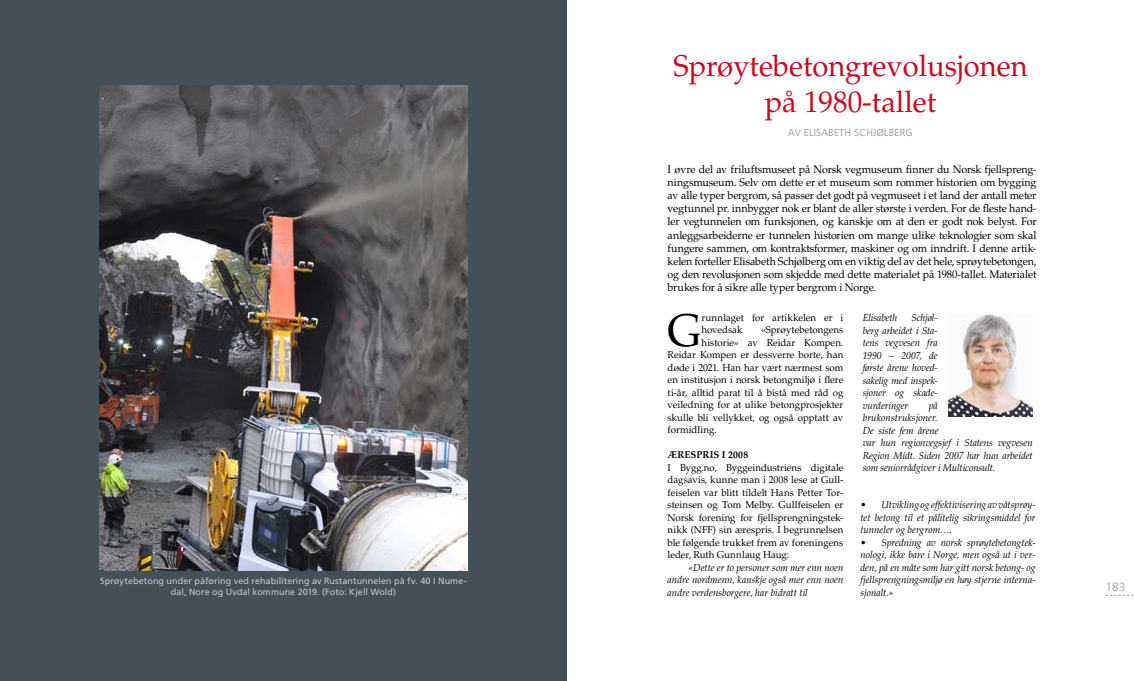
<style>
.page{position:relative;width:1134px;height:681px;background:#fff}
.page>*{position:absolute;margin:0;border:0;box-sizing:border-box;transform-origin:0 0}
.t1{font:45.7px "Palatino LT Std";color:#000}
.t2{font:30px/36px "Palatino LT Std";color:#c8091e;text-align:center}
.t3{font:300 12px "Frutiger LT Std";color:#9c9e9f}
.t4{font:11px/13.2px "Palatino LT Std";letter-spacing:-.015em;color:#000;text-align:justify}
.t5{font:italic 10px/12.5px "Palatino LT Std";letter-spacing:-.005em;color:#000;text-align:justify}
.t6{font:10px/12.5px "Palatino LT Std";color:#000}
.t7{font:300 10px "Frutiger LT Std";letter-spacing:.02em;color:#87888a}
.t8{font:700 10px "Palatino LT Std";letter-spacing:.01em;color:#000}
.t9{font:9px/11px "Frutiger LT Std";letter-spacing:.01em;color:#c6c7c8;text-align:center}
.s1{font-style:normal}
</style>
<div class="page">
<div style="left:0;top:0;width:567px;height:680px;background:#435058"></div>
<img style="left:99px;top:85px;width:369px;height:485px">
<img style="left:948px;top:313px;width:84px;height:103px">
<p class="t9" style="left:100px;top:575px;width:368px">Sprøytebetong under påføring ved rehabilitering av Rustantunnelen på fv. 40 I Nume&shy;dal, Nore og Uvdal kommune 2019. (Foto: Kjell Wold)</p>
<h2 class="t2" style="left:673px;top:49px;width:356px">Sprøytebetongrevolusjonen på 1980-tallet</h2>
<p class="t7" style="left:788px;top:127px;width:126px">AV ELISABETH SCHJØLBERG</p>
<p class="t4" style="left:668px;top:162px;width:370px">I øvre del av friluftsmuseet på Norsk vegmuseum finner du Norsk fjellspreng&shy;ningsmuseum. Selv om dette er et museum som rommer historien om bygging av alle typer bergrom, så passer det godt på vegmuseet i et land der antall meter vegtunnel pr. innbygger nok er blant de aller største i verden. For de fleste hand&shy;ler vegtunnelen om funksjonen, og kanskje om at den er godt nok belyst. For anleggsarbeiderne er tunnelen historien om mange ulike teknologier som skal fungere sammen, om kontraktsformer, maskiner og om inndrift. I denne artik&shy;kelen forteller Elisabeth Schjølberg om en viktig del av det hele, sprøytebetongen, og den revolusjonen som skjedde med dette materialet på 1980-tallet. Materialet brukes for å sikre alle typer bergrom i Norge.</p>
<p class="t5" style="left:863px;top:311px;width:36px">Elisabeth</p>
<h1 class="t1" style="left:668px;top:303px;width:35px">G</h1>
<p class="t6" style="left:701px;top:311px;width:143px">runnlaget for artikkelen er i hovedsak</p>
<p class="t5" style="left:863px;top:311px;width:77px;text-indent:49px">Schjøl&shy;berg arbeidet i Sta&shy;tens vegvesen fra 1990 – 2007, de første årene hoved&shy;sakelig med inspek&shy;sjoner og skade&shy;vurderinger</p>
<p class="t6" style="left:761px;top:323px;width:84px">«Sprøytebetongens</p>
<p class="t6" style="left:701px;top:336px;width:143px">historie» av Reidar Kompen.</p>
<p class="t6" style="left:668px;top:348px;width:177px">Reidar Kompen er dessverre borte, han</p>
<p class="t6" style="left:668px;top:361px;width:177px">døde i 2021. Han har vært nærmest som</p>
<p class="t6" style="left:668px;top:373px;width:177px">en institusjon i norsk betongmiljø i flere</p>
<p class="t6" style="left:668px;top:386px;width:177px">ti-år, alltid parat til å bistå med råd og</p>
<p class="t6" style="left:668px;top:398px;width:177px">veiledning for at ulike betongprosjekter</p>
<p class="t6" style="left:668px;top:411px;width:177px">skulle bli vellykket, og også opptatt av</p>
<p class="t6" style="left:668px;top:423px;width:51px">formidling.</p>
<p class="t8" style="left:668px;top:449px;width:82px">ÆRESPRIS I 2008</p>
<p class="t6" style="left:668px;top:461px;width:177px;text-align:justify">I Bygg.no, Byggeindustriens digitale dagsavis, kunne man i 2008 lese at Gull&shy;feiselen var blitt tildelt Hans Petter Tor&shy;steinsen og Tom Melby. Gullfeiselen er Norsk forening for fjellsprengningstek&shy;nikk (NFF) sin ærespris. I begrunnelsen ble følgende trukket frem av foreningens leder, Ruth Gunnlaug Haug:</p>
<p class="t5" style="left:668px;top:561px;width:177px;text-indent:21px">«Dette er to personer som mer enn noen andre nordmenn, kanskje også mer enn noen andre verdensborgere, har bidratt til</p>
<p class="t5" style="left:863px;top:399px;width:172px;text-align:left;text-indent:66px">på<br>brukonstruksjoner.<br>De siste fem årene<br>var hun regionvegsjef i Statens vegvesen<br>Region Midt. Siden 2007 har hun arbeidet som seniorrådgiver i Multiconsult.</p>
<p class="t5" style="left:860px;top:498px;width:177px"><span class="s1">•</span> Utvikling og effektivisering av våtsprøy&shy;tet betong til et pålitelig sikringsmiddel for tunneler og bergrom….</p>
<p class="t5" style="left:860px;top:536px;width:177px"><span class="s1">•</span> Spredning av norsk sprøytebetongtek&shy;nologi, ikke bare i Norge, men også ut i ver&shy;den, på en måte som har gitt norsk betong- og fjellsprengningsmiljø en høy stjerne interna&shy;sjonalt.»</p>
<p class="t3" style="left:1106px;top:579px;width:22px">183</p>
</div>
